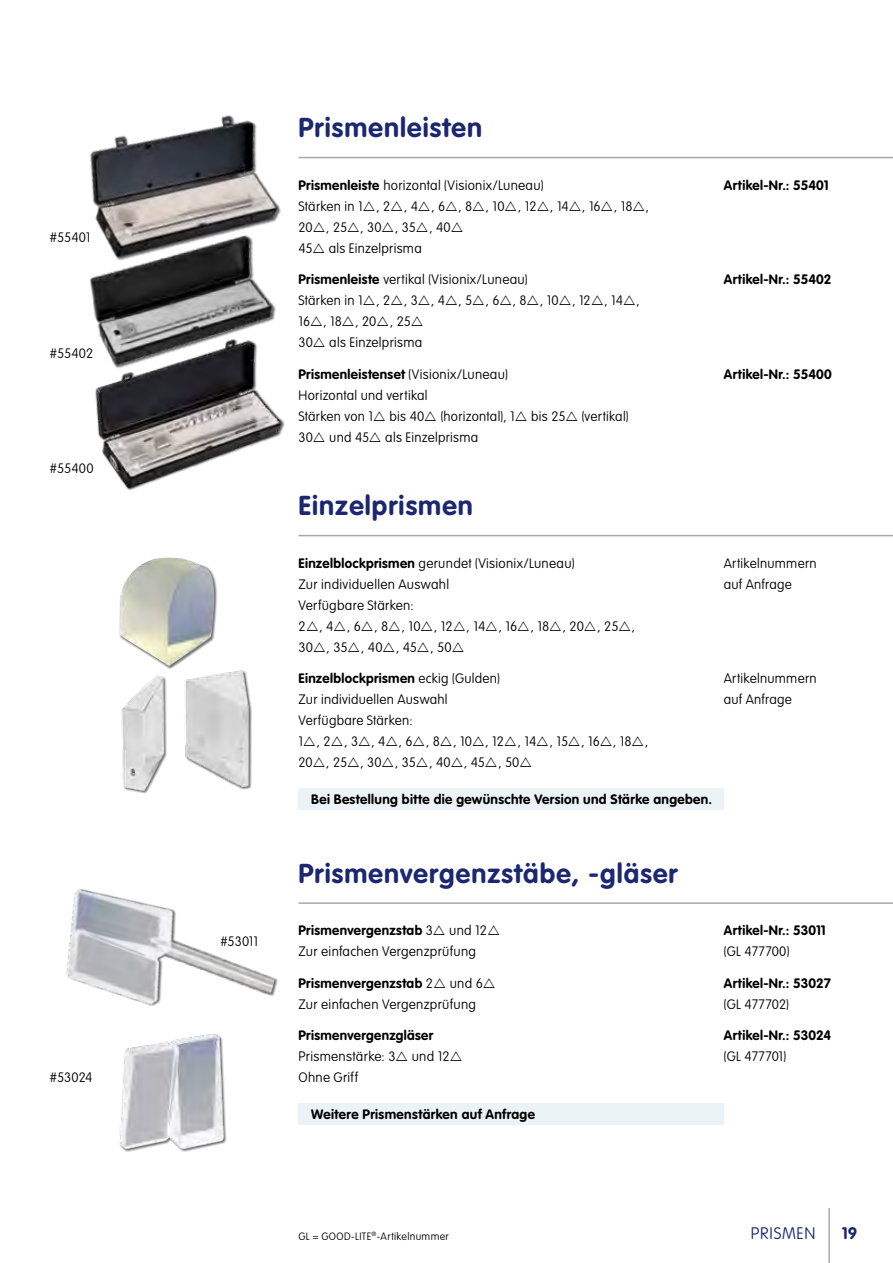
<style>
.page{position:relative;width:893px;height:1263px;background:#fff}
.page>*{position:absolute;margin:0;border:0;box-sizing:border-box;transform-origin:0 0}
.t1{font:700 27px "VAG Rounded Std";letter-spacing:.04em;color:#1c2772}
.t2{font:100 16.5px "VAG Rounded Std";letter-spacing:.045em;color:#1c2772}
.t3{font:700 16.5px "VAG Rounded Std";color:#1c2772}
.t4{font:100 13.5px/21px "VAG Rounded Std";letter-spacing:.02em;color:#000}
.t5{font:700 13.5px "VAG Rounded Std";letter-spacing:.025em;color:#000}
.t6{font:100 10.5px "VAG Rounded Std";letter-spacing:.035em;color:#000}
.s1{font-weight:700}
</style>
<div class="page">
<hr style="left:298px;top:902px;width:595px;height:2px;background:#a9a9aa">
<hr style="left:828px;top:1208px;width:2px;height:55px;background:#a9a9aa">
<img style="left:66px;top:889px;width:212px;height:117px">
<img style="left:95px;top:375px;width:190px;height:116px">
<img style="left:89px;top:277px;width:187px;height:98px">
<img style="left:90px;top:115px;width:191px;height:162px">
<img style="left:121px;top:670px;width:131px;height:124px">
<div style="left:120px;top:557px;width:98px;height:112px;background:#000;opacity:.55"></div>
<img style="left:120px;top:558px;width:98px;height:108px">
<img style="left:119px;top:1033px;width:108px;height:118px">
<div style="left:298px;top:788px;width:426px;height:22px;background:#ecf3f7"></div>
<div style="left:298px;top:1103px;width:426px;height:22px;background:#ecf3f7"></div>
<hr style="left:298px;top:535px;width:595px;height:1px;background:#a9a9aa">
<hr style="left:298px;top:157px;width:595px;height:1px;background:#a9a9aa">
<p class="t4" style="left:50px;top:228px;width:42px">#55401</p>
<p class="t4" style="left:50px;top:343px;width:45px">#55402</p>
<p class="t4" style="left:50px;top:459px;width:45px">#55400</p>
<p class="t4" style="left:50px;top:1068px;width:44px">#53024</p>
<p class="t4" style="left:221px;top:931px;width:39px">#53011</p>
<h1 class="t1" style="left:298px;top:112px;width:185px">Prismenleisten</h1>
<p class="t4" style="left:298px;top:175px;width:352px"><span class="s1">Prismenleiste</span> horizontal (Visionix/Luneau)<br>Stärken in 1 , 2 , 4 , 6 , 8 , 10 , 12 , 14 , 16 , 18 ,<br>20 , 25 , 30 , 35 , 40<br>45 als Einzelprisma</p>
<p class="t5" style="left:724px;top:177px;width:106px">Artikel-Nr.: 55401</p>
<p class="t4" style="left:298px;top:270px;width:343px"><span class="s1">Prismenleiste</span> vertikal (Visionix/Luneau)<br>Stärken in 1 , 2 , 3 , 4 , 5 , 6 , 8 , 10 , 12 , 14 ,<br>16 , 18 , 20 , 25<br>30 als Einzelprisma</p>
<p class="t5" style="left:724px;top:272px;width:109px">Artikel-Nr.: 55402</p>
<p class="t4" style="left:298px;top:364px;width:332px"><span class="s1">Prismenleistenset</span> (Visionix/Luneau)<br>Horizontal und vertikal<br>Stärken von 1 bis 40 (horizontal), 1 bis 25 (vertikal)<br>30 und 45 als Einzelprisma</p>
<p class="t5" style="left:724px;top:366px;width:109px">Artikel-Nr.: 55400</p>
<h1 class="t1" style="left:298px;top:490px;width:176px">Einzelprismen</h1>
<p class="t4" style="left:298px;top:553px;width:338px"><span class="s1">Einzelblockprismen</span> gerundet (Visionix/Luneau)<br>Zur individuellen Auswahl<br>Verfügbare Stärken:<br>2, 4, 6, 8, 10, 12, 14, 16, 18, 20, 25,<br>30 , 35 , 40 , 45 , 50</p>
<p class="t4" style="left:724px;top:553px;width:94px">Artikelnummern auf Anfrage</p>
<p class="t4" style="left:298px;top:669px;width:351px"><span class="s1">Einzelblockprismen</span> eckig (Gulden)<br>Zur individuellen Auswahl<br>Verfügbare Stärken:<br>1, 2, 3, 4, 6, 8, 10, 12, 14, 15, 16, 18,<br>20 , 25 , 30 , 35 , 40 , 45 , 50</p>
<p class="t5" style="left:311px;top:791px;width:402px">Bei Bestellung bitte die gewünschte Version und Stärke angeben.</p>
<p class="t4" style="left:724px;top:669px;width:94px">Artikelnummern auf Anfrage</p>
<h1 class="t1" style="left:298px;top:857px;width:381px">Prismenvergenzstäbe, -gläser</h1>
<p class="t4" style="left:298px;top:921px;width:190px"><span class="s1">Prismenvergenzstab</span> 3 und 12<br>Zur einfachen Vergenzprüfung</p>
<p class="t5" style="left:724px;top:923px;width:103px">Artikel-Nr.: 53011</p>
<p class="t4" style="left:724px;top:942px;width:67px">(GL 477700)</p>
<p class="t4" style="left:298px;top:973px;width:186px"><span class="s1">Prismenvergenzstab</span> 2 und 6<br>Zur einfachen Vergenzprüfung</p>
<p class="t5" style="left:724px;top:975px;width:108px">Artikel-Nr.: 53027</p>
<p class="t4" style="left:724px;top:994px;width:66px">(GL 477702)</p>
<p class="t5" style="left:298px;top:1028px;width:136px">Prismenvergenzgläser</p>
<p class="t4" style="left:298px;top:1047px;width:153px">Prismenstärke: 3 und 12<br>Ohne Griff</p>
<p class="t5" style="left:311px;top:1106px;width:225px">Weitere Prismenstärken auf Anfrage</p>
<p class="t5" style="left:724px;top:1028px;width:109px">Artikel-Nr.: 53024</p>
<p class="t4" style="left:724px;top:1047px;width:64px">(GL 477701)</p>
<p class="t6" style="left:298px;top:1230px;width:152px">GL = GOOD-LITE<sup>®</sup>-Artikelnummer</p>
<p class="t2" style="left:751px;top:1224px;width:66px">PRISMEN</p>
<p class="t3" style="left:842px;top:1224px;width:17px">19</p>
</div>
